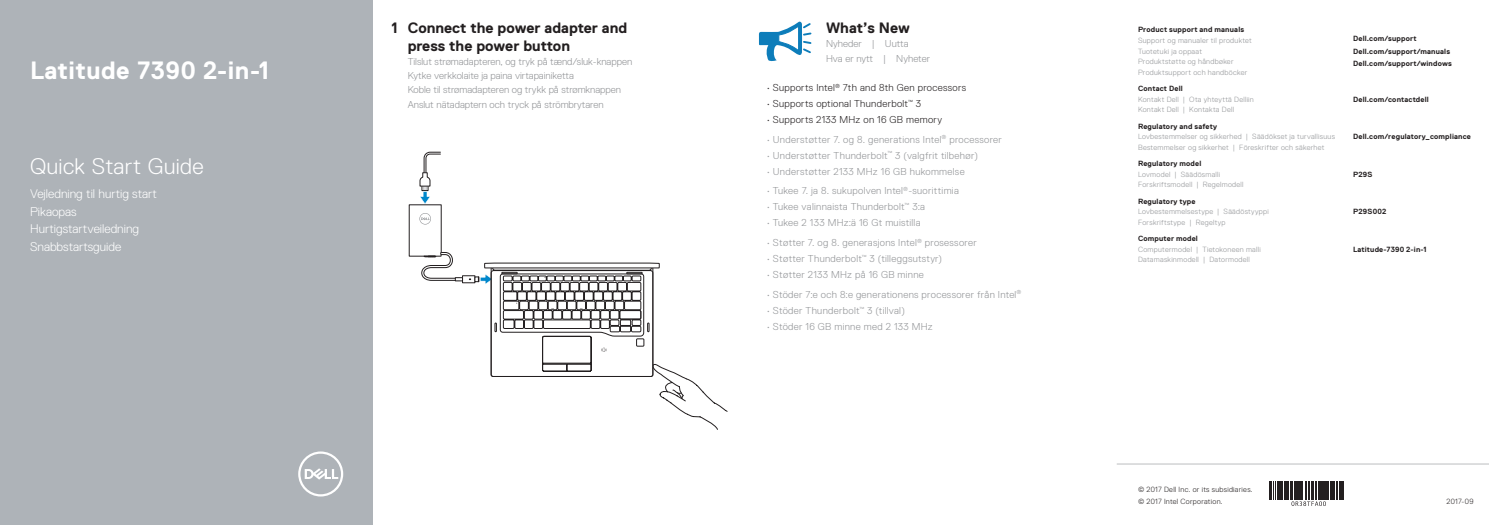
<style>
.page{position:relative;width:1489px;height:525px;background:#fff}
.page>*{position:absolute;margin:0;border:0;box-sizing:border-box;transform-origin:0 0}
.t1{font:700 25px "Dell Replica";letter-spacing:.02em;color:#fff}
.t2{font:300 22.5px "Dell Replica";letter-spacing:.015em;color:#fff}
.t3{font:700 15px/17.5px "Dell Replica";color:#231f20}
.t4{font:300 12.5px/17.5px "Dell Replica";color:#fff}
.t5{font:300 10px "Dell Replica";letter-spacing:.025em;color:#939598}
.t6{font:300 10px/14.2px "Dell Replica";color:#939598}
.t7{font:300 10px "Dell Replica";letter-spacing:.03em;color:#231f20}
.t8{font:300 7.5px/10.5px "Dell Replica";letter-spacing:.04em;color:#939598}
.t9{font:700 7.5px/12.2px "Dell Replica";letter-spacing:.02em;color:#231f20}
.t10{font:300 7.5px/12.2px "Dell Replica";letter-spacing:.04em;color:#231f20}
</style>
<div class="page">
<div style="left:0;top:0;width:372px;height:524px;background:#aeb3b8"></div>
<svg style="left:298px;top:451px;width:45px;height:45px"></svg>
<div style="left:462px;top:275px;width:13px;height:8px;border:1px solid #231f20"></div>
<svg style="left:409px;top:152px;width:54px;height:129px"></svg>
<svg style="left:469px;top:262px;width:259px;height:167px"></svg>
<hr style="left:1116px;top:463px;width:372px;height:1px;background:#bcbdc0">
<svg style="left:1269px;top:481px;width:73px;height:24px"></svg>
<svg style="left:758px;top:21px;width:53px;height:40px"></svg>
<h1 class="t1" style="left:30px;top:56px;width:240px">Latitude 7390 2-in-1</h1>
<h2 class="t2" style="left:30px;top:154px;width:175px">Quick Start Guide</h2>
<p class="t4" style="left:30px;top:185px;width:128px">Vejledning til hurtig start<br>Pikaopas<br>Hurtigstartveiledning<br>Snabbstartsguide</p>
<h3 class="t3" style="left:407px;top:19px;width:221px;text-indent:-16px">1 Connect the power adapter and press the power button</h3>
<p class="t6" style="left:407px;top:54px;width:226px">Tilslut strømadapteren, og tryk på tænd/sluk-knappen Kytke verkkolaite ja paina virtapainiketta<br>Koble til strømadapteren og trykk på strømknappen Anslut nätadaptern och tryck på strömbrytaren</p>
<h3 class="t3" style="left:826px;top:19px;width:85px">What’s New</h3>
<p class="t6" style="left:826px;top:37px;width:105px">Nyheder | Uutta<br>Hva er nytt | Nyheter</p>
<p class="t7" style="left:766px;top:82px;width:201px">• Supports Intel<sup>®</sup> 7th and 8th Gen processors</p>
<p class="t7" style="left:766px;top:98px;width:156px">• Supports optional Thunderbolt<sup>™</sup> 3</p>
<p class="t7" style="left:766px;top:114px;width:177px">• Supports 2133 MHz on 16 GB memory</p>
<p class="t5" style="left:766px;top:133px;width:237px">• Understøtter 7. og 8. generations Intel<sup>®</sup> processorer</p>
<p class="t5" style="left:766px;top:150px;width:213px">• Understøtter Thunderbolt<sup>™</sup> 3 (valgfrit tilbehør)</p>
<p class="t5" style="left:766px;top:166px;width:199px">• Understøtter 2133 MHz 16 GB hukommelse</p>
<p class="t5" style="left:766px;top:185px;width:194px">• Tukee 7. ja 8. sukupolven Intel<sup>®</sup>-suorittimia</p>
<p class="t5" style="left:766px;top:201px;width:160px">• Tukee valinnaista Thunderbolt<sup>™</sup> 3:a</p>
<p class="t5" style="left:766px;top:217px;width:155px">• Tukee 2 133 MHz:ä 16 Gt muistilla</p>
<p class="t5" style="left:766px;top:237px;width:212px">• Støtter 7. og 8. generasjons Intel<sup>®</sup> prosessorer</p>
<p class="t5" style="left:766px;top:253px;width:177px">• Støtter Thunderbolt<sup>™</sup> 3 (tilleggsutstyr)</p>
<p class="t5" style="left:766px;top:269px;width:159px">• Støtter 2133 MHz på 16 GB minne</p>
<p class="t5" style="left:766px;top:288px;width:256px">• Stöder 7:e och 8:e generationens processorer från Intel<sup>®</sup></p>
<p class="t5" style="left:766px;top:305px;width:140px">• Stöder Thunderbolt<sup>™</sup> 3 (tillval)</p>
<p class="t5" style="left:766px;top:321px;width:168px">• Stöder 16 GB minne med 2 133 MHz</p>
<p class="t9" style="left:1137px;top:24px;width:108px">Product support and manuals</p>
<p class="t8" style="left:1137px;top:35px;width:115px">Support og manualer til produktet<br>Tuotetuki ja oppaat<br>Produktstøtte og håndbøker<br>Produktsupport och handböcker</p>
<p class="t9" style="left:1352px;top:33px;width:100px">Dell.com/support<br>Dell.com/support/manuals<br>Dell.com/support/windows</p>
<p class="t9" style="left:1137px;top:82px;width:46px">Contact Dell</p>
<p class="t8" style="left:1137px;top:94px;width:117px">Kontakt Dell | Ota yhteyttä Delliin<br>Kontakt Dell | Kontakta Dell</p>
<p class="t9" style="left:1352px;top:93px;width:77px">Dell.com/contactdell</p>
<p class="t9" style="left:1137px;top:120px;width:81px">Regulatory and safety</p>
<p class="t8" style="left:1137px;top:131px;width:198px">Lovbestemmelser og sikkerhed | Säädökset ja turvallisuus<br>Bestemmelser og sikkerhet | Föreskrifter och säkerhet</p>
<p class="t9" style="left:1352px;top:130px;width:119px">Dell.com/regulatory_compliance</p>
<p class="t9" style="left:1137px;top:157px;width:65px">Regulatory model</p>
<p class="t8" style="left:1137px;top:169px;width:107px">Lovmodel | Säädösmalli<br>Forskriftsmodell | Regelmodell</p>
<p class="t9" style="left:1352px;top:168px;width:21px">P29S</p>
<p class="t9" style="left:1137px;top:195px;width:59px">Regulatory type</p>
<p class="t8" style="left:1137px;top:206px;width:132px">Lovbestemmelsestype | Säädöstyyppi<br>Forskriftstype | Regeltyp</p>
<p class="t9" style="left:1352px;top:205px;width:35px">P29S002</p>
<p class="t9" style="left:1137px;top:232px;width:61px">Computer model</p>
<p class="t8" style="left:1137px;top:244px;width:124px">Computermodel | Tietokoneen malli<br>Datamaskinmodell | Datormodell</p>
<p class="t9" style="left:1352px;top:243px;width:75px">Latitude-7390 2-in-1</p>
<p class="t10" style="left:1137px;top:482px;width:116px">© 2017 Dell Inc. or its subsidiaries. © 2017 Intel Corporation.</p>
<p class="t10" style="left:1446px;top:494px;width:29px">2017-09</p>
</div>
